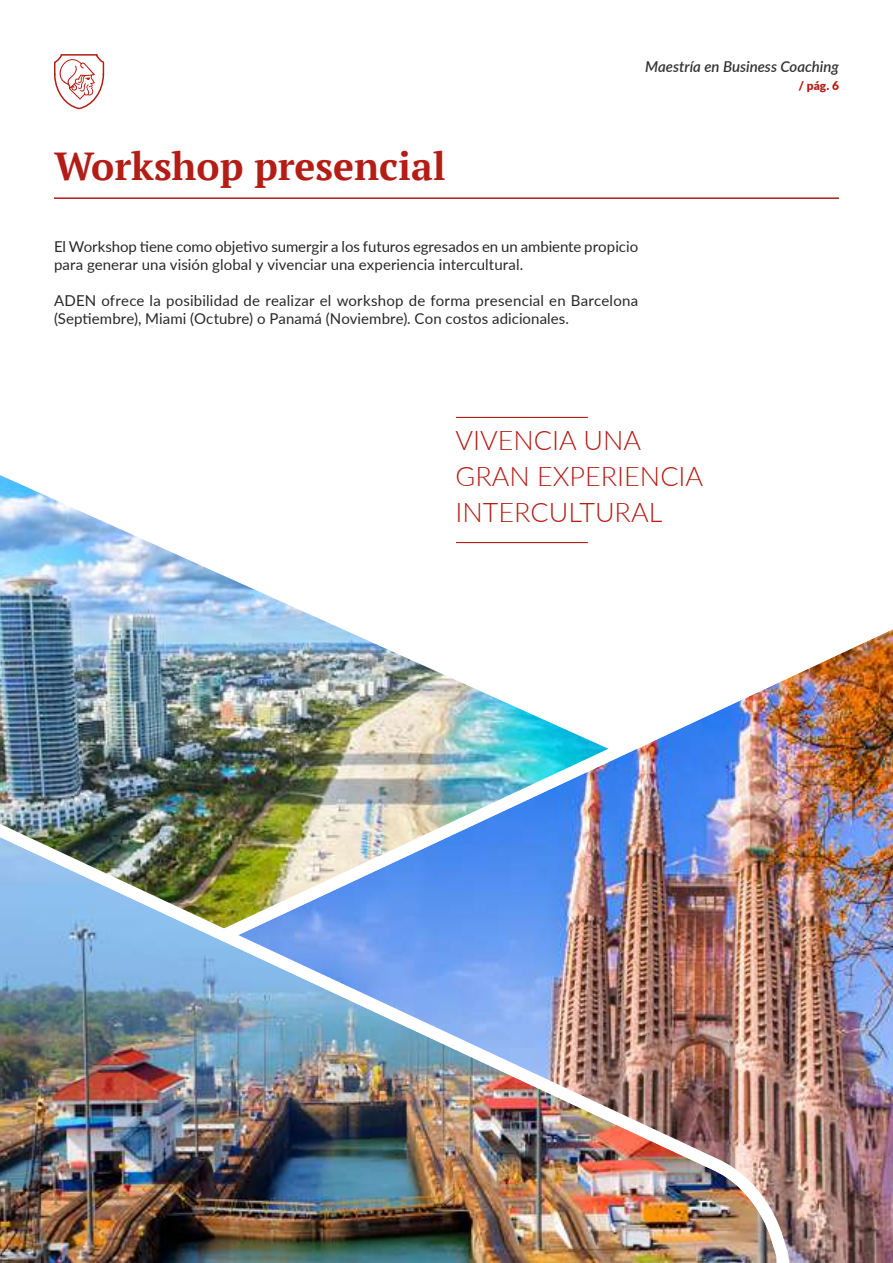
<style>
.page{position:relative;width:893px;height:1263px;background:#fff}
.page>*{position:absolute;margin:0;border:0;box-sizing:border-box;transform-origin:0 0}
.t1{font:700 39px "PT Serif";color:#b31d15}
.t2{font:300 27px/36px "Lato";color:#b31d15}
.t3{font:15px/18px "Lato";letter-spacing:.005em;color:#282828}
.t4{font:italic 600 15px "Lato";color:#333}
.t5{font:900 12px "Lato";color:#b31d15}
</style>
<div class="page">
<svg style="left:54px;top:54px;width:51px;height:56px"></svg>
<hr style="left:456px;top:417px;width:132px;height:1px;background:#b31d15">
<img style="left:0;top:475px;width:588px;height:89px">
<img style="left:0;top:564px;width:893px;height:699px">
<img style="left:0;top:800px;width:797px;height:463px">
<hr style="left:54px;top:197px;width:785px;height:2px;background:#b21c14">
<p class="t4" style="left:645px;top:56px;width:195px">Maestría en Business Coaching</p>
<p class="t5" style="left:798px;top:77px;width:42px">/ pág. 6</p>
<h1 class="t1" style="left:54px;top:141px;width:393px">Workshop presencial</h1>
<p class="t3" style="left:54px;top:237px;width:586px">El Workshop tiene como objetivo sumergir a los futuros egresados en un ambiente propicio para generar una visión global y vivenciar una experiencia intercultural.</p>
<p class="t3" style="left:54px;top:291px;width:586px">ADEN ofrece la posibilidad de realizar el workshop de forma presencial en Barcelona (Septiembre), Miami (Octubre) o Panamá (Noviembre). Con costos adicionales.</p>
<h2 class="t2" style="left:455px;top:421px;width:249px">VIVENCIA UNA<br>GRAN EXPERIENCIA<br>INTERCULTURAL</h2>
</div>
